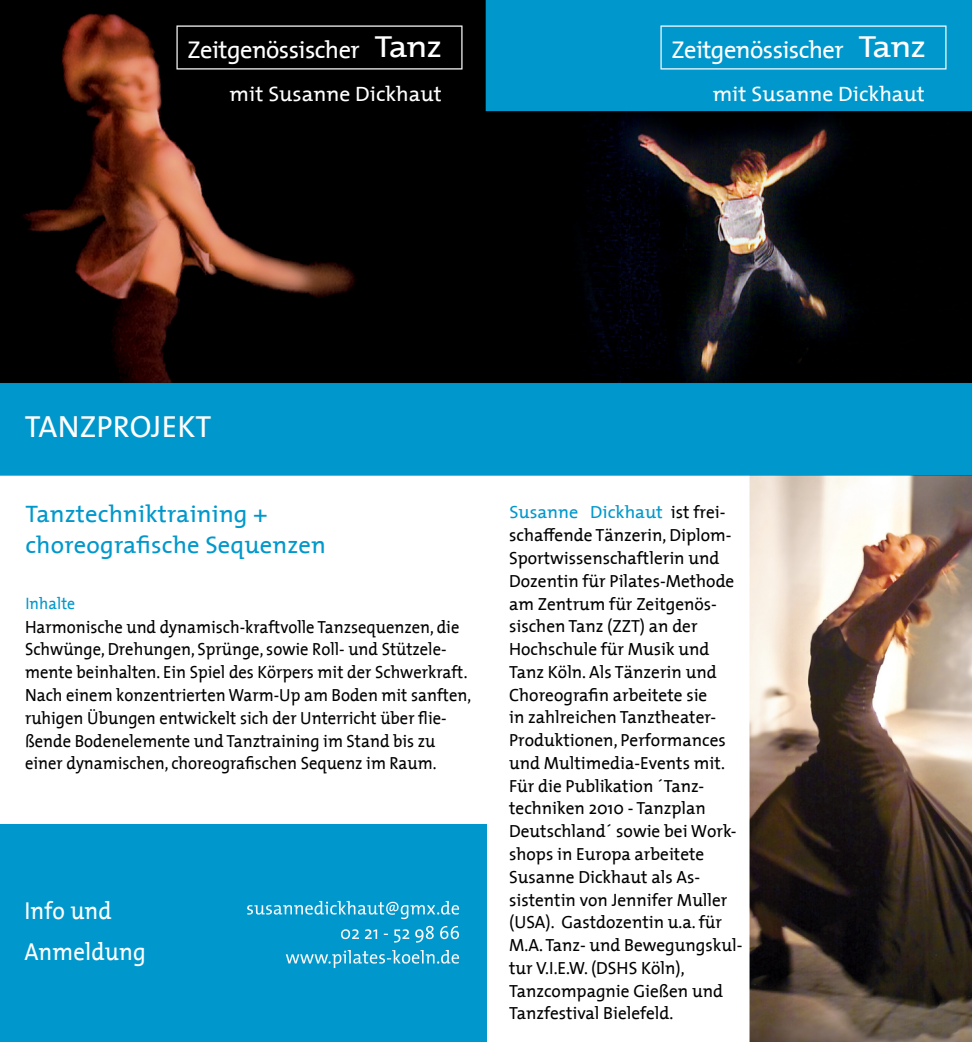
<style>
.page{position:relative;width:972px;height:1042px;background:#fff}
.page>*{position:absolute;margin:0;border:0;box-sizing:border-box;transform-origin:0 0}
.t1{font:30.8px "The Mix 5";letter-spacing:.005em;color:#fff}
.t2{font:24.68px/40.2px "The Mix 5";letter-spacing:.005em;color:#fff;scale:.93 1}
.t3{font:24.5px "The Mix 5";letter-spacing:-.025em;color:#fff}
.t4{font:24.15px/31.5px "The Mix 5";letter-spacing:.005em;color:#0098cc}
.t5{font:21px "The Mix 5";color:#fff}
.t6{font:17.68px/22.8px "The Mix 5";color:#000}
.t7{font:17.68px/22.8px "The Mix 5";color:#000;scale:.93 1}
.t8{font:16.62px "The Mix 5";letter-spacing:.005em;color:#0098cc;scale:.95 1}
.s1{font-size:30.8px}
.s2{color:#0098cc}
</style>
<div class="page">
<div style="left:0;top:0;width:972px;height:476px;background:#0098cc"></div>
<img style="left:687px;top:438px;width:285px;height:603px">
<img style="left:480px;top:440px;width:270px;height:601px">
<img style="left:422px;top:100px;width:550px;height:338px">
<img style="left:469px;top:11px;width:153px;height:425px">
<img style="left:0;top:0;width:491px;height:400px">
<div style="left:0;top:823px;width:486px;height:218px;background:#0098cc"></div>
<img style="left:247px;top:905px;width:39px;height:9px">
<img style="left:341px;top:929px;width:83px;height:13px">
<img style="left:286px;top:950px;width:76px;height:17px">
<img style="left:660px;top:26px;width:286px;height:44px">
<img style="left:176px;top:26px;width:286px;height:44px">
<h3 class="t3" style="left:188px;top:29px;width:256px">Zeitgenössischer <span class="s1">Tanz</span></h3>
<p class="t5" style="left:230px;top:76px;width:214px">mit Susanne Dickhaut</p>
<h3 class="t3" style="left:671px;top:29px;width:256px">Zeitgenössischer <span class="s1">Tanz</span></h3>
<p class="t5" style="left:713px;top:76px;width:214px">mit Susanne Dickhaut</p>
<h1 class="t1" style="left:25px;top:400px;width:188px">TANZPROJEKT</h1>
<h3 class="t4" style="left:25px;top:494px;width:302px">Tanztechniktraining + choreografische Sequenzen</h3>
<p class="t8" style="left:25px;top:589px;width:54px">Inhalte</p>
<p class="t7" style="left:25px;top:612px;width:481px">Harmonische und dynamisch-kraftvolle Tanzsequenzen, die Schwünge, Drehungen, Sprünge, sowie Roll- und Stützele&shy;mente beinhalten. Ein Spiel des Körpers mit der Schwerkraft.<br>Nach einem konzentrierten Warm-Up am Boden mit sanften, ruhigen Übungen entwickelt sich der Unterricht über flie&shy;ßende Bodenelemente und Tanztraining im Stand bis zu einer dynamischen, choreografischen Sequenz im Raum.</p>
<h2 class="t2" style="left:24px;top:887px;width:132px">Info und<br>Anmeldung</h2>
<p class="t6" style="left:509px;top:498px;width:235px"><span class="s2">Susanne Dickhaut</span> ist frei&shy;schaffende Tänzerin, Diplom-<br>Sportwissenschaftlerin und<br>Dozentin für Pilates-Methode am Zentrum für Zeitgenös&shy;sischen Tanz (ZZT) an der<br>Hochschule für Musik und<br>Tanz Köln. Als Tänzerin und<br>Choreografin arbeitete sie<br>in zahlreichen Tanztheater-<br>Produktionen, Performances und Multimedia-Events mit.<br>Für die Publikation ´Tanz&shy;techniken 2010 - Tanzplan<br>Deutschland´ sowie bei Work&shy;shops in Europa arbeitete<br>Susanne Dickhaut als As&shy;sistentin von Jennifer Muller (USA). Gastdozentin u.a. für<br>M.A. Tanz- und Bewegungskul&shy;tur V.I.E.W. (DSHS Köln),<br>Tanzcompagnie Gießen und<br>Tanzfestival Bielefeld.</p>
</div>
